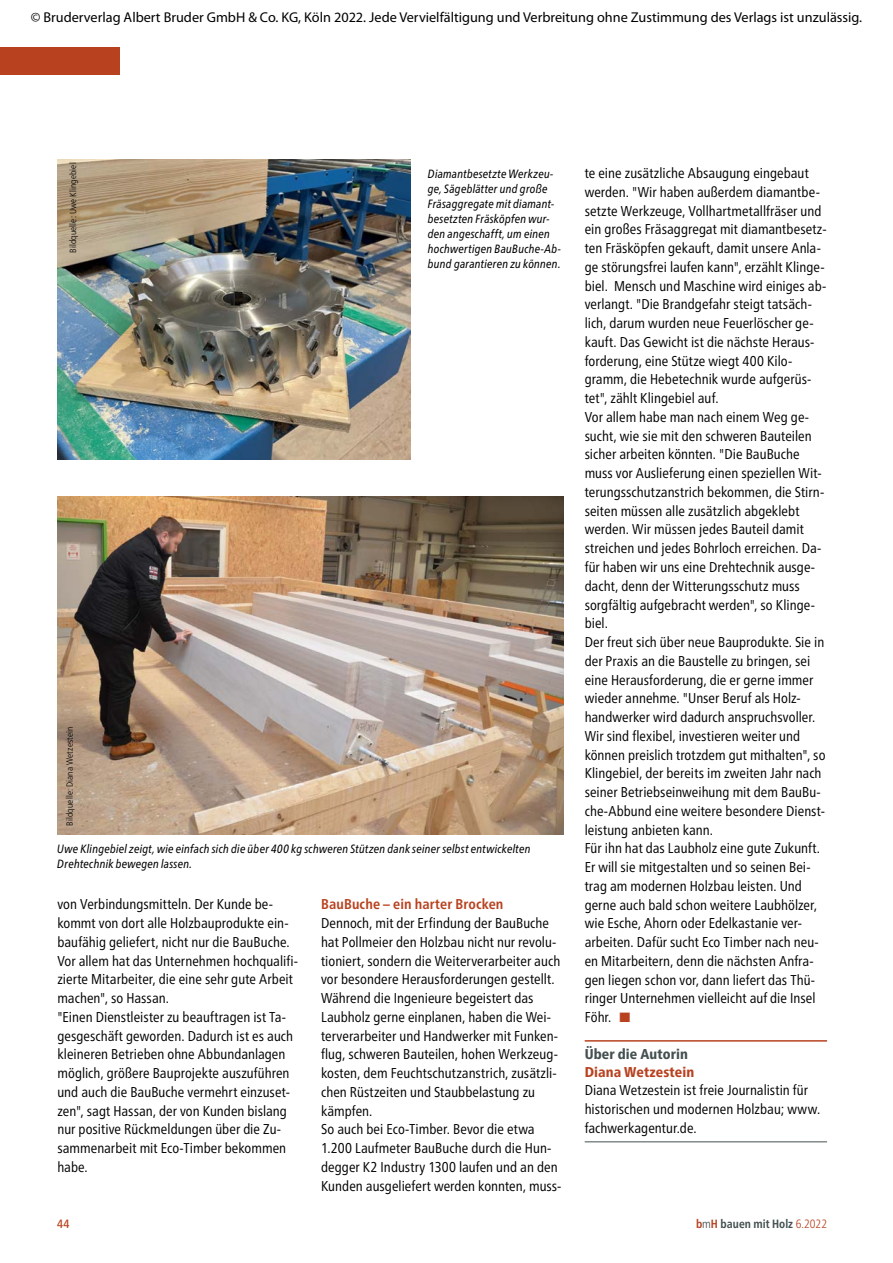
<style>
.page{position:relative;width:893px;height:1263px;background:#fff}
.page>*{position:absolute;margin:0;border:0;box-sizing:border-box;transform-origin:0 0}
.t1{font:condensed 14.25px/18.8px "Frutiger Neue LT Pro";color:#000}
.t2{font:14.25px "Myriad Pro";color:#000}
.t3{font:700 condensed 14.25px "Frutiger Neue LT Pro";letter-spacing:.01em;color:#b84220}
.t4{font:800 condensed 14.25px "Frutiger Neue LT Pro";letter-spacing:.01em;color:#b84220}
.t5{font:800 condensed 14.25px "Frutiger Neue LT Pro";letter-spacing:.01em;color:#444f50}
.t6{font:italic condensed 12px/15px "Frutiger Neue LT Pro";letter-spacing:.015em;color:#000}
.t7{font:700 condensed 12px "Frutiger Neue LT Pro";color:#444f50}
.t8{font:500 condensed 12px "Frutiger Neue LT Pro";color:#b84220}
.t9{font:300 condensed 9px "Frutiger Neue LT Pro";letter-spacing:.02em;color:#000}
.s1{color:#b84220}
.s2{font-weight:300}
.s3{font-weight:300;color:#b84220}
</style>
<div class="page">
<div style="left:0;top:47px;width:119px;height:27px;background:#b84220"></div>
<hr style="left:585px;top:1040px;width:242px;height:1px;background:#b84220">
<hr style="left:585px;top:1141px;width:242px;height:1px;background:#444f50">
<img style="left:57px;top:159px;width:354px;height:300px">
<img style="left:57px;top:497px;width:506px;height:337px">
<p class="t2" style="left:31px;top:10px;width:833px">© Bruderverlag Albert Bruder GmbH &amp; Co. KG, Köln 2022. Jede Vervielfältigung und Verbreitung ohne Zustimmung des Verlags ist unzulässig.</p>
<p class="t9" style="left:68px;top:253px;width:92px;rotate:-90deg">Bildquelle: Uwe Klingebiel</p>
<p class="t9" style="left:64px;top:826px;width:101px;rotate:-90deg">Bildquelle: Diana Wetzestein</p>
<p class="t6" style="left:428px;top:166px;width:134px">Diamantbesetzte Werkzeu&shy;ge, Sägeblätter und große<br>Fräsaggregate mit diamant&shy;besetzten Fräsköpfen wur&shy;den angeschafft, um einen hochwertigen BauBuche-Ab&shy;bund garantieren zu können.</p>
<p class="t6" style="left:57px;top:841px;width:475px">Uwe Klingebiel zeigt, wie einfach sich die über 400 kg schweren Stützen dank seiner selbst entwickelten<br>Drehtechnik bewegen lassen.</p>
<p class="t1" style="left:57px;top:895px;width:242px">von Verbindungsmitteln. Der Kunde be&shy;kommt von dort alle Holzbauprodukte ein&shy;baufähig geliefert, nicht nur die BauBuche.<br>Vor allem hat das Unternehmen hochqualifi&shy;zierte Mitarbeiter, die eine sehr gute Arbeit machen", so Hassan.<br>"Einen Dienstleister zu beauftragen ist Ta&shy;gesgeschäft geworden. Dadurch ist es auch kleineren Betrieben ohne Abbundanlagen möglich, größere Bauprojekte auszuführen und auch die BauBuche vermehrt einzuset&shy;zen", sagt Hassan, der von Kunden bislang nur positive Rückmeldungen über die Zu&shy;sammenarbeit mit Eco-Timber bekommen habe.</p>
<p class="t3" style="left:321px;top:896px;width:184px">BauBuche – ein harter Brocken</p>
<p class="t1" style="left:321px;top:914px;width:242px">Dennoch, mit der Erfindung der BauBuche hat Pollmeier den Holzbau nicht nur revolu&shy;tioniert, sondern die Weiterverarbeiter auch vor besondere Herausforderungen gestellt.<br>Während die Ingenieure begeistert das Laubholz gerne einplanen, haben die Wei&shy;terverarbeiter und Handwerker mit Funken&shy;flug, schweren Bauteilen, hohen Werkzeug&shy;kosten, dem Feuchtschutzanstrich, zusätzli&shy;chen Rüstzeiten und Staubbelastung zu kämpfen.<br>So auch bei Eco-Timber. Bevor die etwa 1.200 Laufmeter BauBuche durch die Hun&shy;degger K2 Industry 1300 laufen und an den Kunden ausgeliefert werden konnten, muss-</p>
<p class="t1" style="left:585px;top:164px;width:243px">te eine zusätzliche Absaugung eingebaut werden. "Wir haben außerdem diamantbe&shy;setzte Werkzeuge, Vollhartmetallfräser und ein großes Fräsaggregat mit diamantbesetz&shy;ten Fräsköpfen gekauft, damit unsere Anla&shy;ge störungsfrei laufen kann", erzählt Klinge&shy;biel. Mensch und Maschine wird einiges ab&shy;verlangt. "Die Brandgefahr steigt tatsäch&shy;lich, darum wurden neue Feuerlöscher ge&shy;kauft. Das Gewicht ist die nächste Heraus&shy;forderung, eine Stütze wiegt 400 Kilo&shy;gramm, die Hebetechnik wurde aufgerüs&shy;tet", zählt Klingebiel auf.<br>Vor allem habe man nach einem Weg ge&shy;sucht, wie sie mit den schweren Bauteilen sicher arbeiten könnten. "Die BauBuche muss vor Auslieferung einen speziellen Wit&shy;terungsschutzanstrich bekommen, die Stirn&shy;seiten müssen alle zusätzlich abgeklebt werden. Wir müssen jedes Bauteil damit streichen und jedes Bohrloch erreichen. Da&shy;für haben wir uns eine Drehtechnik ausge&shy;dacht, denn der Witterungsschutz muss sorgfältig aufgebracht werden", so Klinge&shy;biel.<br>Der freut sich über neue Bauprodukte. Sie in der Praxis an die Baustelle zu bringen, sei eine Herausforderung, die er gerne immer wieder annehme. "Unser Beruf als Holz&shy;handwerker wird dadurch anspruchsvoller.<br>Wir sind flexibel, investieren weiter und können preislich trotzdem gut mithalten", so Klingebiel, der bereits im zweiten Jahr nach seiner Betriebseinweihung mit dem BauBu&shy;che-Abbund eine weitere besondere Dienst&shy;leistung anbieten kann.<br>Für ihn hat das Laubholz eine gute Zukunft.<br>Er will sie mitgestalten und so seinen Bei&shy;trag am modernen Holzbau leisten. Und gerne auch bald schon weitere Laubhölzer, wie Esche, Ahorn oder Edelkastanie ver&shy;arbeiten. Dafür sucht Eco Timber nach neu&shy;en Mitarbeitern, denn die nächsten Anfra&shy;gen liegen schon vor, dann liefert das Thü&shy;ringer Unternehmen vielleicht auf die Insel Föhr. <span class="s1">■</span></p>
<p class="t5" style="left:585px;top:1045px;width:105px">Über die Autorin</p>
<p class="t4" style="left:585px;top:1063px;width:111px">Diana Wetzestein</p>
<p class="t1" style="left:585px;top:1081px;width:237px">Diana Wetzestein ist freie Journalistin für historischen und modernen Holzbau; www. fachwerkagentur.de.</p>
<p class="t8" style="left:57px;top:1217px;width:14px">44</p>
<p class="t7" style="left:696px;top:1217px;width:133px"><span class="s1">b</span><span class="s2">m</span><span class="s1">H</span> bauen mit Holz <span class="s3">6.2022</span></p>
</div>
